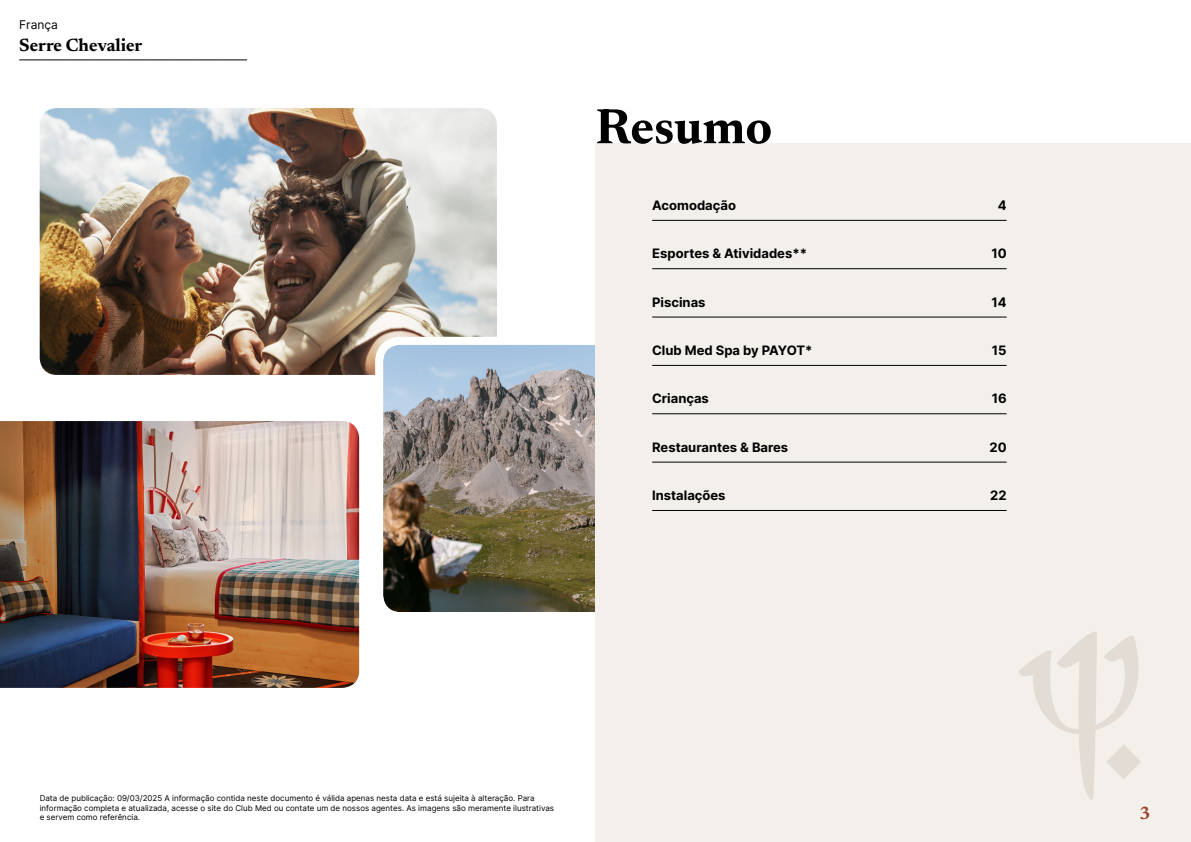
<style>
.page{position:relative;width:1191px;height:842px;background:#fff}
.page>*{position:absolute;margin:0;border:0;box-sizing:border-box;transform-origin:0 0}
.t1{font:700 50px "Newsreader 24 pt";color:#000}
.t2{font:700 18px "Newsreader 24 pt";color:#000}
.t3{font:700 18px "Newsreader 24 pt";color:#9d432c}
.t4{font:700 13px "Inter";color:#000}
.t5{font:12px "Inter";color:#000}
.t6{font:8px/9.6px "Inter";color:#000}
</style>
<div class="page">
<img style="left:40px;top:108px;width:457px;height:267px">
<img style="left:0;top:421px;width:359px;height:267px">
<img style="left:371px;top:333px;width:224px;height:279px">
<svg style="left:20px;top:60px;width:227px;height:1px"></svg>
<div style="left:595px;top:143px;width:596px;height:699px;background:#f3f0ec"></div>
<svg style="left:1018px;top:632px;width:123px;height:168px"></svg>
<hr style="left:652px;top:220px;width:354px;height:1px;background:#000">
<hr style="left:652px;top:268px;width:354px;height:1px;background:#000">
<hr style="left:652px;top:317px;width:354px;height:1px;background:#000">
<hr style="left:652px;top:365px;width:354px;height:1px;background:#000">
<hr style="left:652px;top:413px;width:354px;height:1px;background:#000">
<hr style="left:652px;top:462px;width:354px;height:1px;background:#000">
<hr style="left:652px;top:510px;width:354px;height:1px;background:#000">
<h3 class="t5" style="left:19px;top:15px;width:40px">França</h3>
<h2 class="t2" style="left:19px;top:32px;width:125px">Serre Chevalier</h2>
<h1 class="t1" style="left:595px;top:91px;width:178px">Resumo</h1>
<h3 class="t4" style="left:652px;top:196px;width:85px">Acomodação</h3>
<h3 class="t4" style="left:997px;top:196px;width:10px">4</h3>
<h3 class="t4" style="left:652px;top:244px;width:156px">Esportes &amp; Atividades**</h3>
<h3 class="t4" style="left:991px;top:244px;width:17px">10</h3>
<h3 class="t4" style="left:652px;top:293px;width:55px">Piscinas</h3>
<h3 class="t4" style="left:991px;top:293px;width:17px">14</h3>
<h3 class="t4" style="left:652px;top:341px;width:162px">Club Med Spa by PAYOT*</h3>
<h3 class="t4" style="left:992px;top:341px;width:16px">15</h3>
<h3 class="t4" style="left:652px;top:389px;width:58px">Crianças</h3>
<h3 class="t4" style="left:991px;top:389px;width:16px">16</h3>
<h3 class="t4" style="left:652px;top:438px;width:137px">Restaurantes &amp; Bares</h3>
<h3 class="t4" style="left:989px;top:438px;width:19px">20</h3>
<h3 class="t4" style="left:652px;top:486px;width:75px">Instalações</h3>
<h3 class="t4" style="left:990px;top:486px;width:18px">22</h3>
<p class="t6" style="left:40px;top:793px;width:516px">Data de publicação: 09/03/2025 A informação contida neste documento é válida apenas nesta data e está sujeita à alteração. Para informação completa e atualizada, acesse o site do Club Med ou contate um de nossos agentes. As imagens são meramente ilustrativas e servem como referência.</p>
<h2 class="t3" style="left:1139px;top:800px;width:13px">3</h2>
</div>
